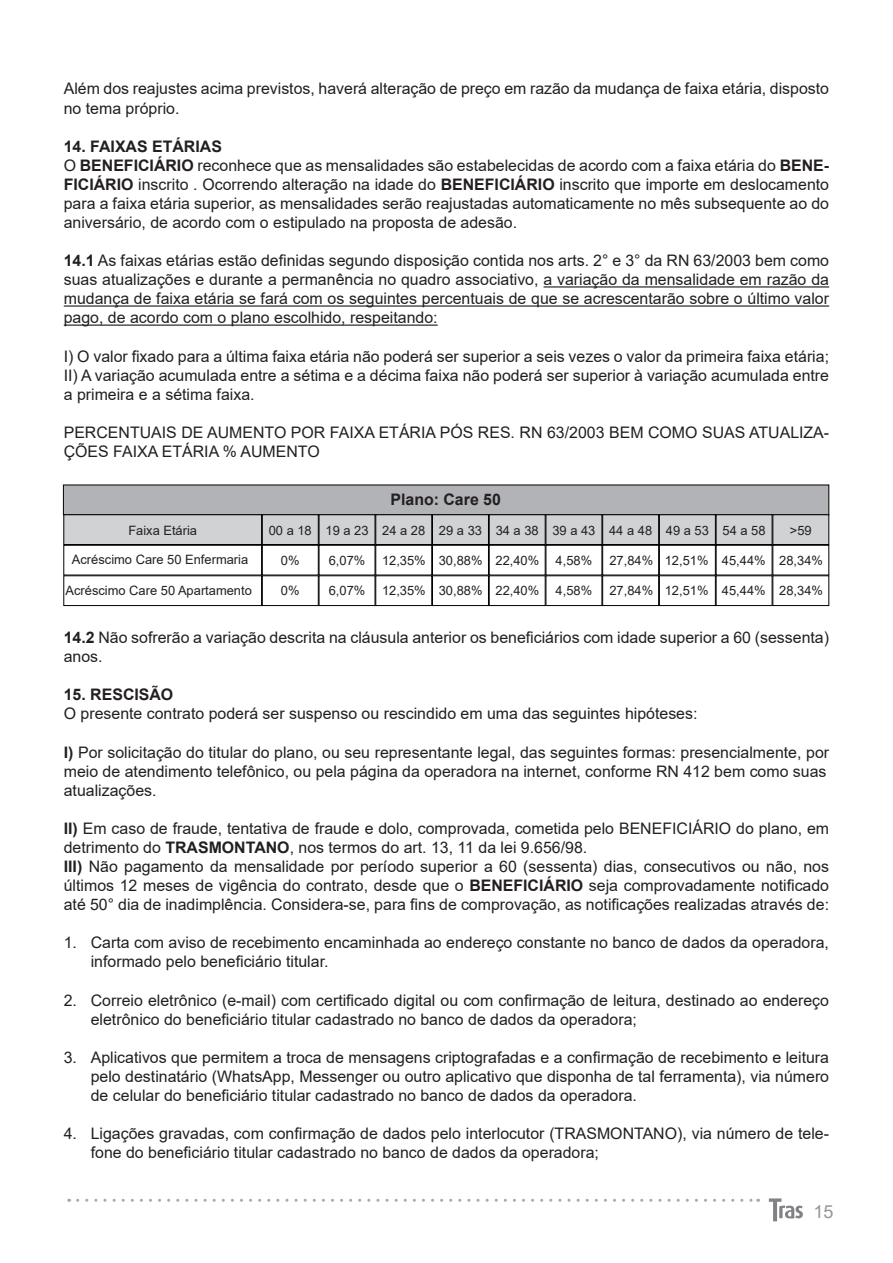
<style>
.page{position:relative;width:893px;height:1263px;background:#fff}
.page>*{position:absolute;margin:0;border:0;box-sizing:border-box;transform-origin:0 0}
.t1{font:18px "Arial";color:#939598}
.t2{font:15.9px/19px "Arial";color:#231f20}
.t3{font:700 15.9px "Arial";color:#231f20}
.t4{font:12.9px "Arial";color:#231f20}
.s1{font-weight:700}
</style>
<div class="page">
<svg style="left:78px;top:1199px;width:681px;height:3px"></svg>
<svg style="left:769px;top:1198px;width:34px;height:23px"></svg>
<hr style="left:544px;top:286px;width:285px;height:2px;background:#231f20">
<hr style="left:64px;top:305px;width:765px;height:2px;background:#231f20">
<hr style="left:64px;top:324px;width:374px;height:2px;background:#231f20">
<div style="left:63px;top:485px;width:766px;height:30px;background:#b2b3b7"></div>
<div style="left:63px;top:514px;width:199px;height:31px;background:#d1d2d4;border:1px solid #000"></div>
<div style="left:262px;top:514px;width:57px;height:31px;background:#d1d2d4;border:1px solid #000"></div>
<div style="left:489px;top:514px;width:57px;height:31px;background:#d1d2d4;border:1px solid #000"></div>
<div style="left:375px;top:514px;width:57px;height:31px;background:#d1d2d4;border:1px solid #000"></div>
<div style="left:602px;top:514px;width:57px;height:31px;background:#d1d2d4;border:1px solid #000"></div>
<div style="left:716px;top:514px;width:56px;height:31px;background:#d1d2d4;border:1px solid #000"></div>
<div style="left:319px;top:514px;width:56px;height:31px;background:#d1d2d4;border:1px solid #000"></div>
<div style="left:546px;top:514px;width:56px;height:31px;background:#d1d2d4;border:1px solid #000"></div>
<div style="left:432px;top:514px;width:57px;height:31px;background:#d1d2d4;border:1px solid #000"></div>
<div style="left:659px;top:514px;width:57px;height:31px;background:#d1d2d4;border:1px solid #000"></div>
<div style="left:772px;top:514px;width:57px;height:31px;background:#d1d2d4;border:1px solid #000"></div>
<div style="left:63px;top:545px;width:199px;height:30px;background:#fff;border:1px solid #000"></div>
<div style="left:262px;top:545px;width:57px;height:30px;background:#fff;border:1px solid #000"></div>
<div style="left:489px;top:545px;width:57px;height:30px;background:#fff;border:1px solid #000"></div>
<div style="left:375px;top:545px;width:57px;height:30px;background:#fff;border:1px solid #000"></div>
<div style="left:602px;top:545px;width:57px;height:30px;background:#fff;border:1px solid #000"></div>
<div style="left:716px;top:545px;width:56px;height:30px;background:#fff;border:1px solid #000"></div>
<div style="left:319px;top:545px;width:56px;height:30px;background:#fff;border:1px solid #000"></div>
<div style="left:546px;top:545px;width:56px;height:30px;background:#fff;border:1px solid #000"></div>
<div style="left:432px;top:545px;width:57px;height:30px;background:#fff;border:1px solid #000"></div>
<div style="left:659px;top:545px;width:57px;height:30px;background:#fff;border:1px solid #000"></div>
<div style="left:772px;top:545px;width:57px;height:30px;background:#fff;border:1px solid #000"></div>
<div style="left:63px;top:575px;width:199px;height:31px;background:#fff;border:1px solid #000"></div>
<div style="left:262px;top:575px;width:57px;height:31px;background:#fff;border:1px solid #000"></div>
<div style="left:489px;top:575px;width:57px;height:31px;background:#fff;border:1px solid #000"></div>
<div style="left:375px;top:575px;width:57px;height:31px;background:#fff;border:1px solid #000"></div>
<div style="left:602px;top:575px;width:57px;height:31px;background:#fff;border:1px solid #000"></div>
<div style="left:716px;top:575px;width:56px;height:31px;background:#fff;border:1px solid #000"></div>
<div style="left:319px;top:575px;width:56px;height:31px;background:#fff;border:1px solid #000"></div>
<div style="left:546px;top:575px;width:56px;height:31px;background:#fff;border:1px solid #000"></div>
<div style="left:432px;top:575px;width:57px;height:31px;background:#fff;border:1px solid #000"></div>
<div style="left:659px;top:575px;width:57px;height:31px;background:#fff;border:1px solid #000"></div>
<div style="left:772px;top:575px;width:57px;height:31px;background:#fff;border:1px solid #000"></div>
<p class="t2" style="left:64px;top:79px;width:767px">Além dos reajustes acima previstos, haverá alteração de preço em razão da mudança de faixa etária, disposto no tema próprio.</p>
<p class="t2" style="left:64px;top:136px;width:767px"><span class="s1">14. FAIXAS ETÁRIAS<br></span>O <span class="s1">BENEFICIÁRIO</span> reconhece que as mensalidades são estabelecidas de acordo com a faixa etária do <span class="s1">BENE-FICIÁRIO</span> inscrito . Ocorrendo alteração na idade do <span class="s1">BENEFICIÁRIO</span> inscrito que importe em deslocamento para a faixa etária superior, as mensalidades serão reajustadas automaticamente no mês subsequente ao do aniversário, de acordo com o estipulado na proposta de adesão.</p>
<p class="t2" style="left:64px;top:251px;width:767px;text-align:justify"><span class="s1">14.1</span> As faixas etárias estão definidas segundo disposição contida nos arts. 2° e 3° da RN 63/2003 bem como suas atualizações e durante a permanência no quadro associativo, a variação da mensalidade em razão da mudança de faixa etária se fará com os seguintes percentuais de que se acrescentarão sobre o último valor pago, de acordo com o plano escolhido, respeitando:</p>
<p class="t2" style="left:64px;top:346px;width:767px;text-align:justify">I) O valor fixado para a última faixa etária não poderá ser superior a seis vezes o valor da primeira faixa etária; II) A variação acumulada entre a sétima e a décima faixa não poderá ser superior à variação acumulada entre a primeira e a sétima faixa.</p>
<p class="t2" style="left:64px;top:423px;width:767px">PERCENTUAIS DE AUMENTO POR FAIXA ETÁRIA PÓS RES. RN 63/2003 BEM COMO SUAS ATUALIZA-<br>ÇÕES FAIXA ETÁRIA % AUMENTO</p>
<p class="t3" style="left:390px;top:489px;width:112px">Plano: Care 50</p>
<p class="t4" style="left:128px;top:521px;width:70px">Faixa Etária</p>
<p class="t4" style="left:269px;top:521px;width:498px">00 a 18 19 a 23 24 a 28 29 a 33 34 a 38 39 a 43 44 a 48 49 a 53 54 a 58</p>
<p class="t4" style="left:790px;top:521px;width:23px">&gt;59</p>
<p class="t4" style="left:281px;top:551px;width:20px">0%</p>
<p class="t4" style="left:329px;top:551px;width:38px">6,07%</p>
<p class="t4" style="left:382px;top:551px;width:159px">12,35% 30,88% 22,40%</p>
<p class="t4" style="left:556px;top:551px;width:38px">4,58%</p>
<p class="t4" style="left:609px;top:551px;width:215px">27,84% 12,51% 45,44% 28,34%</p>
<p class="t4" style="left:65px;top:581px;width:188px">Acréscimo Care 50 Apartamento</p>
<p class="t4" style="left:281px;top:582px;width:20px">0%</p>
<p class="t4" style="left:329px;top:582px;width:38px">6,07%</p>
<p class="t4" style="left:382px;top:582px;width:159px">12,35% 30,88% 22,40%</p>
<p class="t4" style="left:556px;top:582px;width:38px">4,58%</p>
<p class="t4" style="left:609px;top:582px;width:215px">27,84% 12,51% 45,44% 28,34%</p>
<p class="t4" style="left:72px;top:551px;width:178px">Acréscimo Care 50 Enfermaria</p>
<p class="t2" style="left:64px;top:628px;width:767px"><span class="s1">14.2</span> Não sofrerão a variação descrita na cláusula anterior os beneficiários com idade superior a 60 (sessenta) anos.</p>
<p class="t3" style="left:64px;top:683px;width:111px">15. RESCISÃO</p>
<p class="t2" style="left:64px;top:704px;width:635px">O presente contrato poderá ser suspenso ou rescindido em uma das seguintes hipóteses:</p>
<p class="t2" style="left:64px;top:742px;width:767px"><span class="s1">I)</span> Por solicitação do titular do plano, ou seu representante legal, das seguintes formas: presencialmente, por meio de atendimento telefônico, ou pela página da operadora na internet, conforme RN 412 bem como suas atualizações.</p>
<p class="t2" style="left:64px;top:819px;width:767px"><span class="s1">II)</span> Em caso de fraude, tentativa de fraude e dolo, comprovada, cometida pelo BENEFICIÁRIO do plano, em detrimento do <span class="s1">TRASMONTANO</span>, nos termos do art. 13, 11 da lei 9.656/98.<br><span class="s1">III)</span> Não pagamento da mensalidade por período superior a 60 (sessenta) dias, consecutivos ou não, nos últimos 12 meses de vigência do contrato, desde que o <span class="s1">BENEFICIÁRIO</span> seja comprovadamente notificado até 50° dia de inadimplência. Considera-se, para fins de comprovação, as notificações realizadas através de:</p>
<p class="t2" style="left:91px;top:933px;width:740px;text-indent:-27px">1. Carta com aviso de recebimento encaminhada ao endereço constante no banco de dados da operadora, informado pelo beneficiário titular.</p>
<p class="t2" style="left:91px;top:990px;width:740px;text-indent:-27px">2. Correio eletrônico (e-mail) com certificado digital ou com confirmação de leitura, destinado ao endereço eletrônico do beneficiário titular cadastrado no banco de dados da operadora;</p>
<p class="t2" style="left:91px;top:1048px;width:740px;text-align:justify;text-indent:-27px">3. Aplicativos que permitem a troca de mensagens criptografadas e a confirmação de recebimento e leitura pelo destinatário (WhatsApp, Messenger ou outro aplicativo que disponha de tal ferramenta), via número de celular do beneficiário titular cadastrado no banco de dados da operadora.</p>
<p class="t2" style="left:91px;top:1124px;width:740px;text-indent:-27px">4. Ligações gravadas, com confirmação de dados pelo interlocutor (TRASMONTANO), via número de tele&shy;fone do beneficiário titular cadastrado no banco de dados da operadora;</p>
<p class="t1" style="left:813px;top:1199px;width:22px">15</p>
</div>
